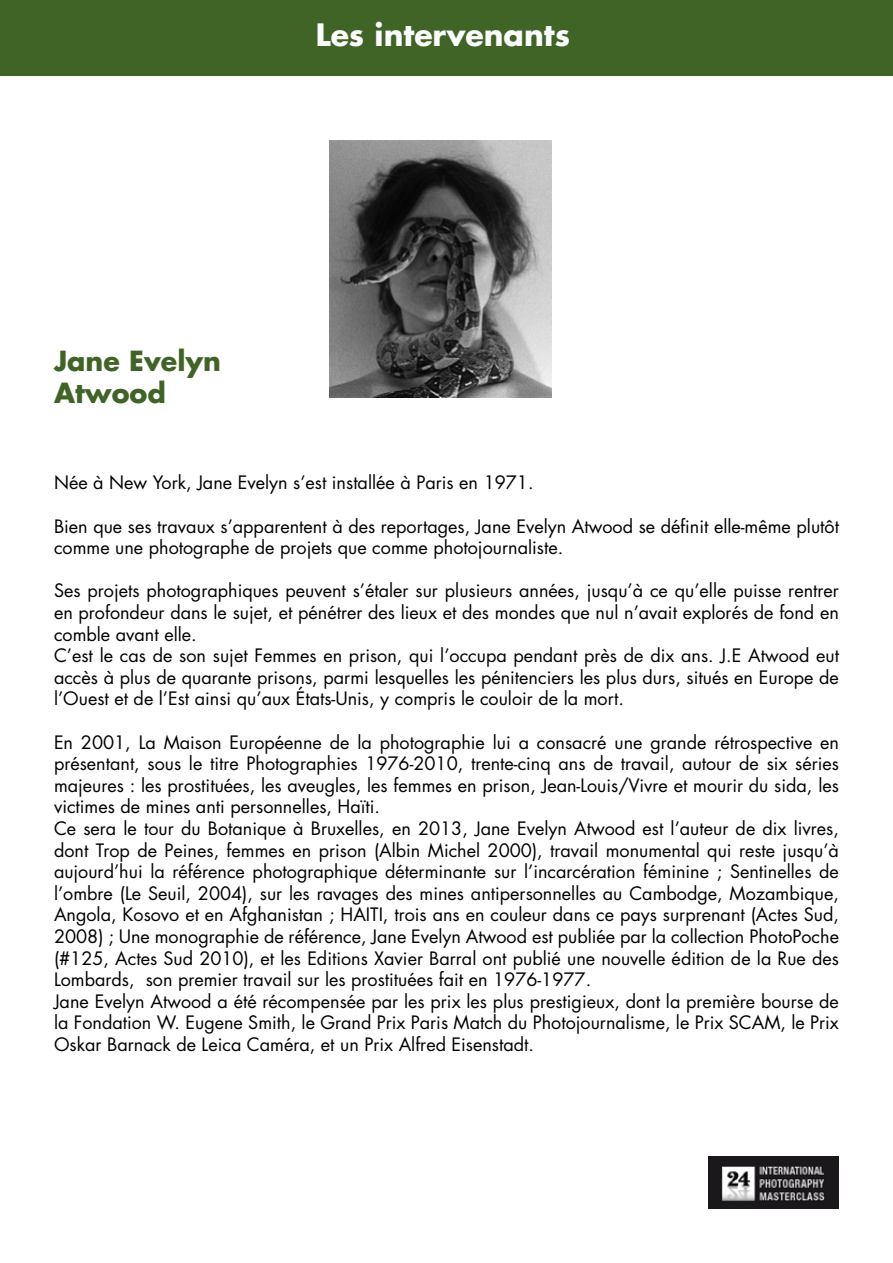
<style>
.page{position:relative;width:893px;height:1263px;background:#fff}
.page>*{position:absolute;margin:0;border:0;box-sizing:border-box;transform-origin:0 0}
.t1{font:700 30px "Futura";color:#fbfcfc}
.t2{font:700 27px/32.4px "Futura";color:#406326}
.t3{font:18px/21.6px "Futura";color:#000}
</style>
<div class="page">
<div style="left:0;top:0;width:893px;height:75px;background:#406326"></div>
<img style="left:329px;top:140px;width:223px;height:258px">
<img style="left:708px;top:1156px;width:131px;height:53px">
<h1 class="t1" style="left:316px;top:14px;width:256px">Les intervenants</h1>
<h2 class="t2" style="left:54px;top:343px;width:168px">Jane Evelyn<br>Atwood</h2>
<p class="t3" style="left:54px;top:472px;width:481px">Née à New York, Jane Evelyn s’est installée à Paris en 1971.</p>
<p class="t3" style="left:54px;top:515px;width:786px">Bien que ses travaux s’apparentent à des reportages, Jane Evelyn Atwood se définit elle-même plutôt comme une photographe de projets que comme photojournaliste.</p>
<p class="t3" style="left:54px;top:580px;width:786px">Ses projets photographiques peuvent s’étaler sur plusieurs années, jusqu’à ce qu’elle puisse rentrer en profondeur dans le sujet, et pénétrer des lieux et des mondes que nul n’avait explorés de fond en comble avant elle.<br>C’est le cas de son sujet Femmes en prison, qui l’occupa pendant près de dix ans. J.E Atwood eut accès à plus de quarante prisons, parmi lesquelles les pénitenciers les plus durs, situés en Europe de l’Ouest et de l’Est ainsi qu’aux États-Unis, y compris le couloir de la mort.</p>
<p class="t3" style="left:54px;top:731px;width:786px">En 2001, La Maison Européenne de la photographie lui a consacré une grande rétrospective en présentant, sous le titre Photographies 1976-2010, trente-cinq ans de travail, autour de six séries majeures : les prostituées, les aveugles, les femmes en prison, Jean-Louis/Vivre et mourir du sida, les victimes de mines anti personnelles, Haïti.<br>Ce sera le tour du Botanique à Bruxelles, en 2013, Jane Evelyn Atwood est l’auteur de dix livres, dont Trop de Peines, femmes en prison (Albin Michel 2000), travail monumental qui reste jusqu’à aujourd’hui la référence photographique déterminante sur l’incarcération féminine ; Sentinelles de l’ombre (Le Seuil, 2004), sur les ravages des mines antipersonnelles au Cambodge, Mozambique, Angola, Kosovo et en Afghanistan ; HAITI, trois ans en couleur dans ce pays surprenant (Actes Sud, 2008) ; Une monographie de référence, Jane Evelyn Atwood est publiée par la collection PhotoPoche (#125, Actes Sud 2010), et les Editions Xavier Barral ont publié une nouvelle édition de la Rue des Lombards, son premier travail sur les prostituées fait en 1976-1977.<br>Jane Evelyn Atwood a été récompensée par les prix les plus prestigieux, dont la première bourse de la Fondation W. Eugene Smith, le Grand Prix Paris Match du Photojournalisme, le Prix SCAM, le Prix Oskar Barnack de Leica Caméra, et un Prix Alfred Eisenstadt.</p>
</div>
